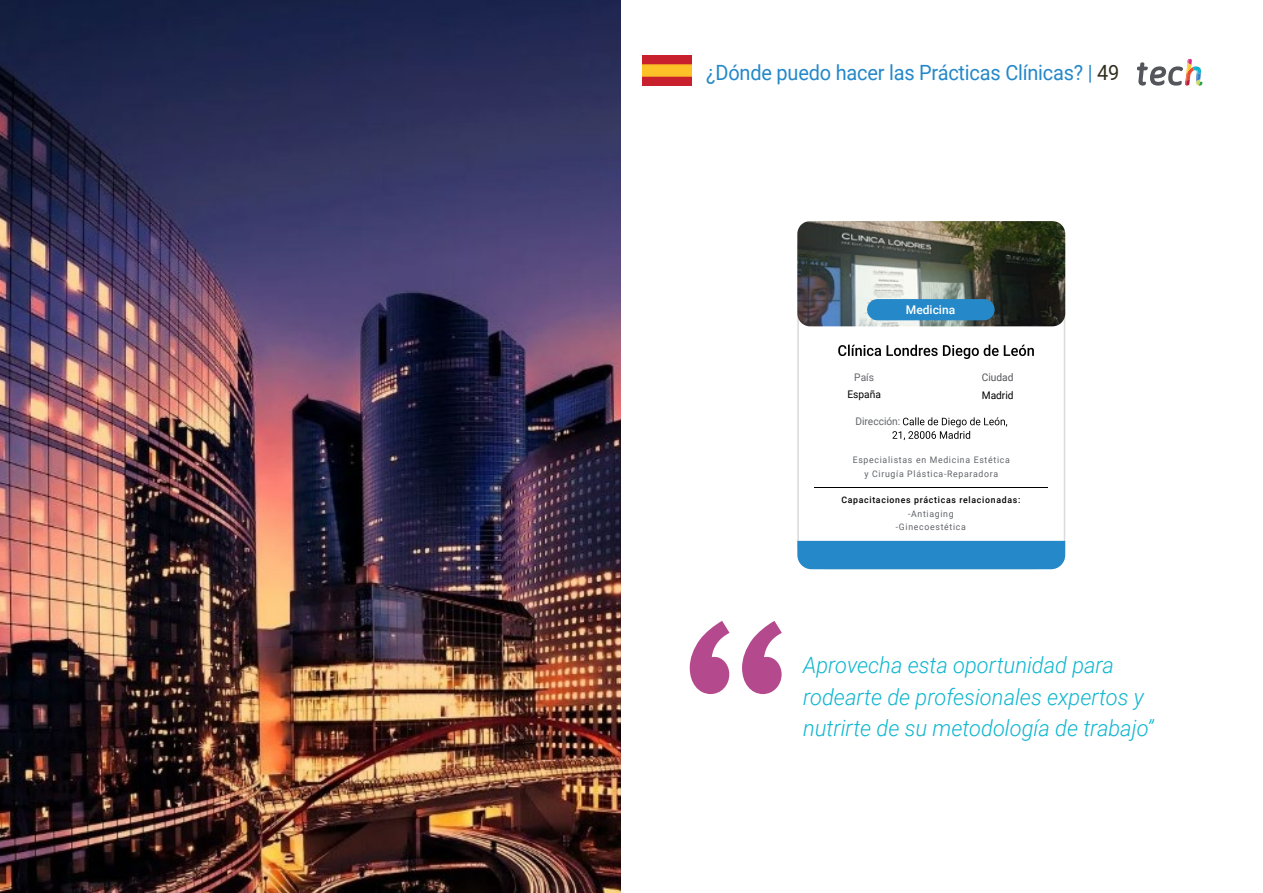
<style>
.page{position:relative;width:1263px;height:893px;background:#fff}
.page>*{position:absolute;margin:0;border:0;box-sizing:border-box;transform-origin:0 0}
.t1{font:italic 300 22.5px/31.5px "Roboto";color:#0fb6cf}
.t2{font:21px "Roboto";letter-spacing:-.01em;color:#2488c9;scale:.95 1}
.t3{font:500 12px "Roboto";color:#fff}
.t4{font:10.5px "Roboto";color:#61646a}
.t5{font:10.5px "Roboto";color:#000}
.t6{font:10.5px "Roboto";color:#52555b}
.t7{font:9px/13.2px "Roboto";letter-spacing:.08em;color:#61646a;text-align:center}
.t8{font:500 9px "Roboto";letter-spacing:.08em;color:#000}
.s1{color:#312e20}
</style>
<div class="page">
<img style="left:0;top:0;width:621px;height:893px">
<svg style="left:690px;top:621px;width:92px;height:73px"></svg>
<svg style="left:1137px;top:59px;width:65px;height:27px"></svg>
<img style="left:642px;top:56px;width:49px;height:29px">
<svg style="left:797px;top:232px;width:269px;height:338px"></svg>
<div style="left:797px;top:541px;width:268px;height:28px;background:#2488c9"></div>
<hr style="left:814px;top:487px;width:234px;height:1px;background:#000">
<svg style="left:892px;top:417px;width:115px;height:23px"></svg>
<img style="left:797px;top:221px;width:268px;height:105px">
<div style="left:867px;top:299px;width:128px;height:21px;background:#2488c9;border-radius:11px"></div>
<svg style="left:838px;top:345px;width:196px;height:14px"></svg>
<p class="t2" style="left:706px;top:57px;width:436px">¿Dónde puedo hacer las Prácticas Clínicas? | <span class="s1">49</span></p>
<p class="t4" style="left:854px;top:370px;width:21px">País</p>
<p class="t5" style="left:847px;top:386px;width:35px">España</p>
<p class="t3" style="left:906px;top:302px;width:51px">Medicina</p>
<p class="t4" style="left:855px;top:414px;width:46px">Dirección:</p>
<p class="t6" style="left:982px;top:370px;width:33px">Ciudad</p>
<p class="t5" style="left:982px;top:388px;width:33px">Madrid</p>
<p class="t7" style="left:853px;top:453px;width:159px">Especialistas en Medicina Estética y Cirugía Plástica-Reparadora</p>
<p class="t8" style="left:841px;top:494px;width:180px">Capacitaciones prácticas relacionadas:</p>
<p class="t7" style="left:896px;top:506px;width:72px">-Antiaging -Ginecoestética</p>
<p class="t1" style="left:803px;top:649px;width:352px">Aprovecha esta oportunidad para rodearte de profesionales expertos y nutrirte de su metodología de trabajo”</p>
</div>
